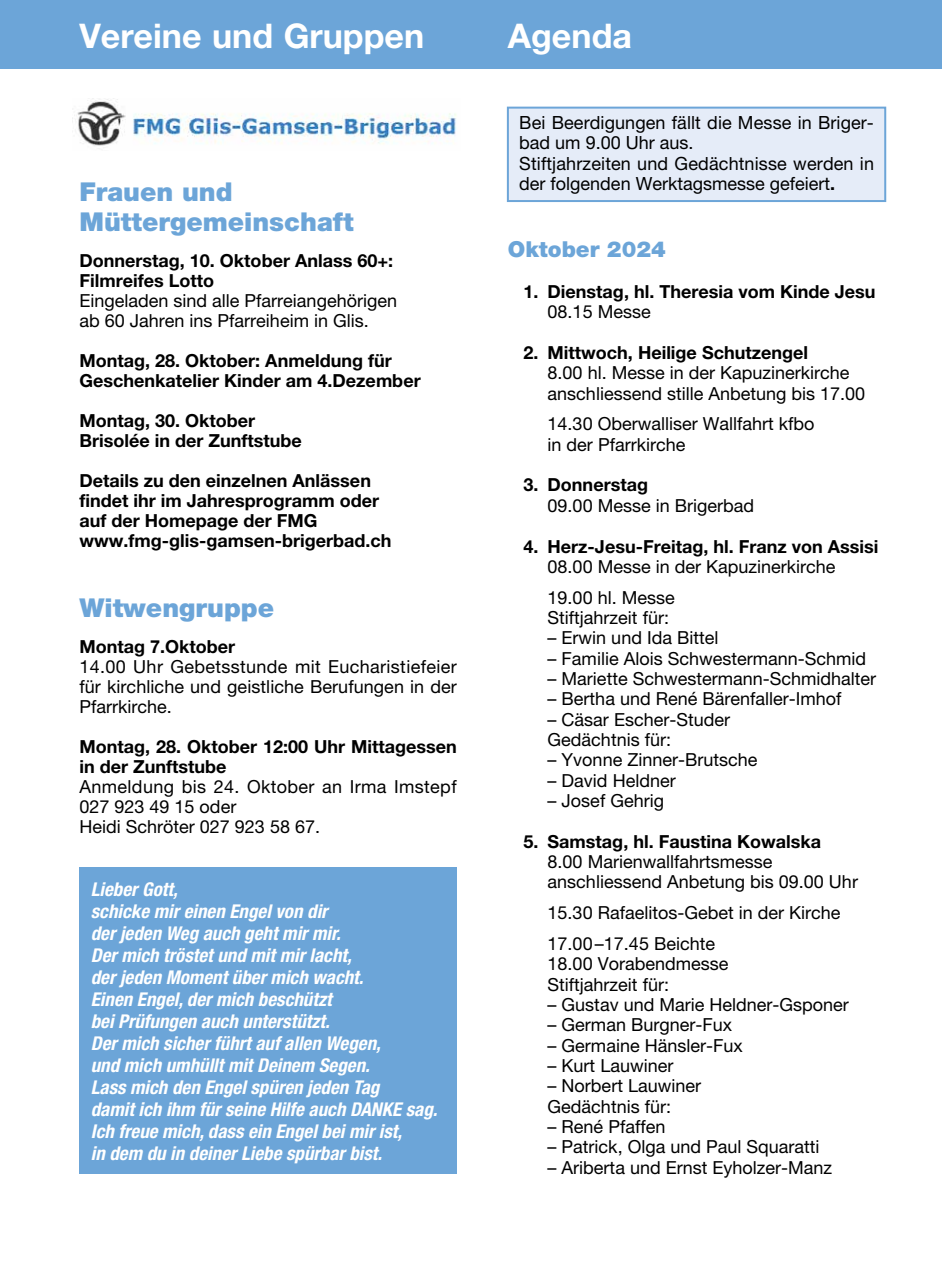
<style>
.page{position:relative;width:942px;height:1276px;background:#fff}
.page>*{position:absolute;margin:0;border:0;box-sizing:border-box;transform-origin:0 0}
.t1{font:700 34px "Helvetica Neue LT Pro";color:#fff}
.t2{font:900 26px/30px "Helvetica Neue LT Pro";color:#6ca5d8}
.t3{font:900 22px "Helvetica Neue LT Pro";color:#6ca5d8}
.t4{font:italic 700 condensed 19px/22px "Helvetica Neue LT Pro";color:#fff}
.t5{font:18.2px/20.4px "Helvetica Neue LT Pro";letter-spacing:.005em;color:#000}
.t6{font:18px/20.4px "Helvetica Neue LT Pro";color:#000}
.t7{font:700 18px/20px "Helvetica Neue LT Pro";color:#000}
.t8{font:18px/20px "Helvetica Neue LT Pro";letter-spacing:.02em;color:#000}
.s1{font-weight:700}
</style>
<div class="page">
<div style="left:0;top:0;width:941px;height:68px;background:#6ca5d8"></div>
<img style="left:72px;top:99px;width:385px;height:47px">
<div style="left:506px;top:107px;width:379px;height:95px;background:#e5ecf8;border:2px solid #6ca5d8"></div>
<div style="left:79px;top:867px;width:377px;height:307px;background:#6ca5d8"></div>
<h1 class="t1" style="left:79px;top:15px;width:346px">Vereine und Gruppen</h1>
<h1 class="t1" style="left:507px;top:15px;width:126px">Agenda</h1>
<h2 class="t2" style="left:79px;top:176px;width:275px">Frauen und<br>Müttergemeinschaft</h2>
<p class="t7" style="left:79px;top:250px;width:315px">Donnerstag, 10. Oktober Anlass 60+:<br>Filmreifes Lotto</p>
<p class="t6" style="left:79px;top:290px;width:319px">Eingeladen sind alle Pfarreiangehörigen ab 60 Jahren ins Pfarreiheim in Glis.</p>
<p class="t7" style="left:79px;top:350px;width:342px">Montag, 28. Oktober: Anmeldung für<br>Geschenkatelier Kinder am 4.Dezember</p>
<p class="t7" style="left:79px;top:410px;width:224px">Montag, 30. Oktober<br>Brisolée in der Zunftstube</p>
<p class="t7" style="left:79px;top:470px;width:313px">Details zu den einzelnen Anlässen findet ihr im Jahresprogramm oder auf der Homepage der FMG www.fmg-glis-gamsen-brigerbad.ch</p>
<h2 class="t2" style="left:79px;top:592px;width:196px">Witwengruppe</h2>
<p class="t7" style="left:79px;top:636px;width:157px">Montag 7.Oktober</p>
<p class="t6" style="left:79px;top:656px;width:379px;text-align:justify">14.00 Uhr Gebetsstunde mit Eucharistiefeier für kirchliche und geistliche Berufungen in der Pfarrkirche.</p>
<p class="t7" style="left:79px;top:736px;width:378px">Montag, 28. Oktober 12:00 Uhr Mittagessen in der Zunftstube</p>
<p class="t8" style="left:79px;top:776px;width:378px">Anmeldung bis 24. Oktober an Irma Imstepf<br>027 923 49 15 oder<br>Heidi Schröter 027 923 58 67.</p>
<p class="t4" style="left:91px;top:878px;width:348px">Lieber Gott,<br>schicke mir einen Engel von dir<br>der jeden Weg auch geht mir mir.<br>Der mich tröstet und mit mir lacht,<br>der jeden Moment über mich wacht.<br>Einen Engel, der mich beschützt<br>bei Prüfungen auch unterstützt.<br>Der mich sicher führt auf allen Wegen,<br>und mich umhüllt mit Deinem Segen.<br>Lass mich den Engel spüren jeden Tag<br>damit ich ihm für seine Hilfe auch DANKE sag.<br>Ich freue mich, dass ein Engel bei mir ist,<br>in dem du in deiner Liebe spürbar bist.</p>
<p class="t5" style="left:519px;top:112px;width:356px">Bei Beerdigungen fällt die Messe in Briger&shy;bad um 9.00 Uhr aus.<br>Stiftjahrzeiten und Gedächtnisse werden in der folgenden Werktagsmesse gefeiert<span class="s1">.</span></p>
<p class="t3" style="left:507px;top:236px;width:159px">Oktober 2024</p>
<p class="t7" style="left:523px;top:281px;width:353px">1. Dienstag, hl. Theresia vom Kinde Jesu</p>
<p class="t6" style="left:547px;top:301px;width:105px">08.15 Messe</p>
<p class="t7" style="left:523px;top:342px;width:286px">2. Mittwoch, Heilige Schutzengel</p>
<p class="t6" style="left:547px;top:362px;width:319px">8.00 hl. Messe in der Kapuzinerkirche anschliessend stille Anbetung bis 17.00</p>
<p class="t6" style="left:547px;top:413px;width:268px">14.30 Oberwalliser Wallfahrt kfbo in der Pfarrkirche</p>
<p class="t7" style="left:523px;top:474px;width:126px">3. Donnerstag</p>
<p class="t6" style="left:547px;top:495px;width:208px">09.00 Messe in Brigerbad</p>
<p class="t7" style="left:523px;top:536px;width:356px">4. Herz-Jesu-Freitag, hl. Franz von Assisi</p>
<p class="t6" style="left:547px;top:551px;width:289px;line-height:30.6px">08.00 Messe in der Kapuzinerkirche<br>19.00 hl. Messe</p>
<p class="t6" style="left:547px;top:607px;width:123px">Stiftjahrzeit für:</p>
<p class="t6" style="left:547px;top:627px;width:172px">– Erwin und Ida Bittel</p>
<p class="t6" style="left:547px;top:648px;width:320px">– Familie Alois Schwestermann-Schmid</p>
<p class="t6" style="left:547px;top:668px;width:330px">– Mariette Schwestermann-Schmidhalter</p>
<p class="t6" style="left:547px;top:688px;width:295px">– Bertha und René Bärenfaller-Imhof</p>
<p class="t6" style="left:547px;top:709px;width:184px">– Cäsar Escher-Studer<br>Gedächtnis für:</p>
<p class="t6" style="left:547px;top:749px;width:211px">– Yvonne Zinner-Brutsche</p>
<p class="t6" style="left:547px;top:770px;width:130px">– David Heldner</p>
<p class="t6" style="left:547px;top:790px;width:118px">– Josef Gehrig</p>
<p class="t7" style="left:523px;top:831px;width:299px">5. Samstag, hl. Faustina Kowalska</p>
<p class="t6" style="left:547px;top:851px;width:312px">8.00 Marienwallfahrtsmesse anschliessend Anbetung bis 09.00 Uhr</p>
<p class="t6" style="left:547px;top:897px;width:294px;line-height:30.6px">15.30 Rafaelitos-Gebet in der Kirche<br>17.00–17.45 Beichte</p>
<p class="t6" style="left:547px;top:953px;width:182px">18.00 Vorabendmesse<br>Stiftjahrzeit für:</p>
<p class="t6" style="left:547px;top:994px;width:303px">– Gustav und Marie Heldner-Gsponer</p>
<p class="t6" style="left:547px;top:1014px;width:186px">– German Burgner-Fux</p>
<p class="t6" style="left:547px;top:1034px;width:197px">– Germaine Hänsler-Fux</p>
<p class="t6" style="left:547px;top:1055px;width:127px">– Kurt Lauwiner</p>
<p class="t6" style="left:547px;top:1075px;width:155px">– Norbert Lauwiner<br>Gedächtnis für:</p>
<p class="t6" style="left:547px;top:1116px;width:119px">– René Pfaffen</p>
<p class="t6" style="left:547px;top:1136px;width:273px">– Patrick, Olga und Paul Squaratti</p>
<p class="t6" style="left:547px;top:1156px;width:286px">– Ariberta und Ernst Eyholzer-Manz</p>
</div>
